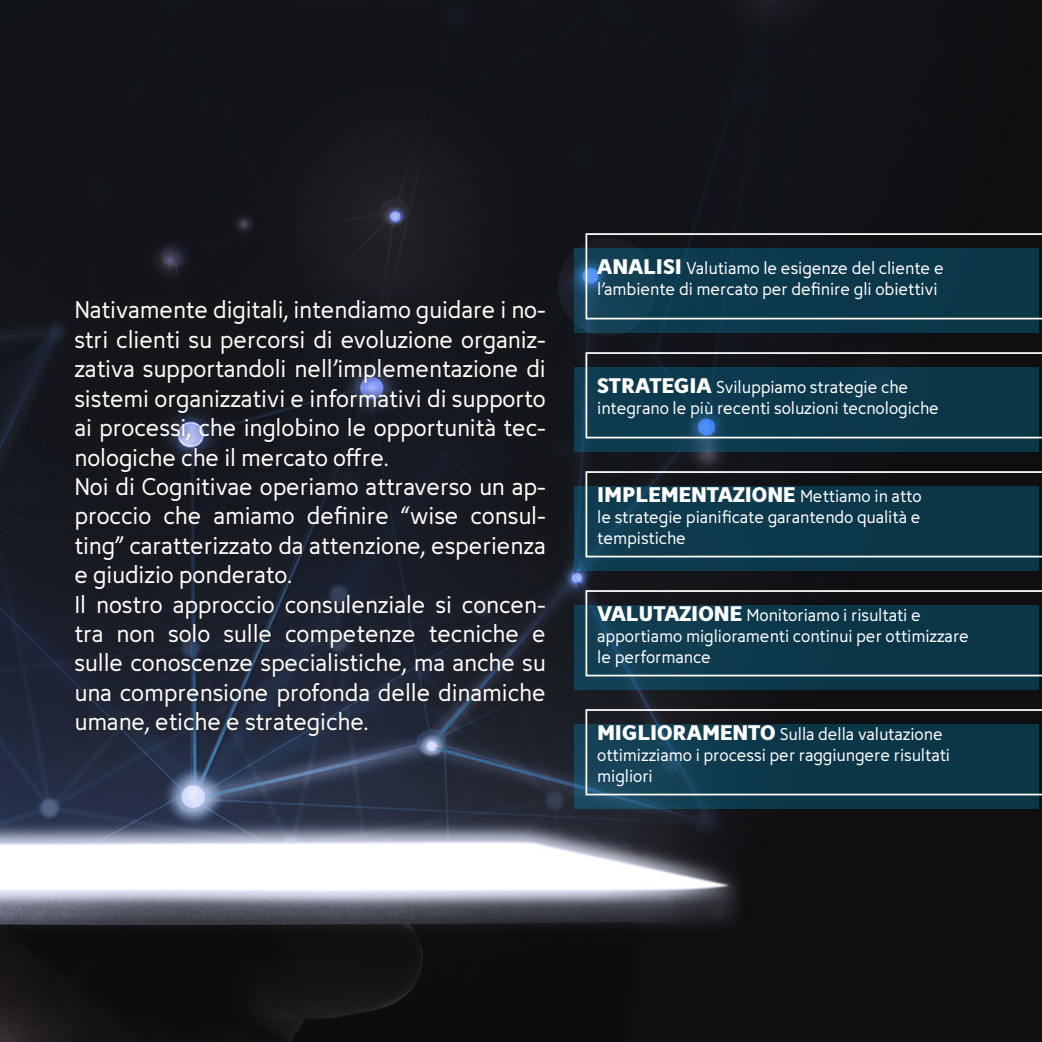
<style>
.page{position:relative;width:1042px;height:1042px;background:#fff}
.page>*{position:absolute;margin:0;border:0;box-sizing:border-box;transform-origin:0 0}
.t1{font:24.5px/29.4px "Avancement 2020";color:#fff;text-align:justify}
.t2{font:900 21px "Avancement 2020";color:#fff}
.t3{font:17.5px/21px "Avancement 2020";color:#fff}
.s1{font-weight:900;font-size:21px}
.s2{font-weight:400;font-size:17.5px}
</style>
<div class="page">
<img style="left:0;top:0;width:1042px;height:1042px">
<svg style="left:574px;top:249px;width:464px;height:84px;background:#164155"></svg>
<svg style="left:574px;top:486px;width:464px;height:85px;background:#143f52"></svg>
<svg style="left:574px;top:367px;width:464px;height:85px;background:#154053"></svg>
<div style="left:574px;top:605px;width:464px;height:85px;background:linear-gradient(to right,#134055,#093343)"></div>
<svg style="left:574px;top:724px;width:464px;height:85px;background:#174255"></svg>
<svg style="left:67px;top:292px;width:486px;height:452px;background:#191d26"></svg>
<svg style="left:585px;top:233px;width:457px;height:86px;background:#173b4b"></svg>
<svg style="left:585px;top:471px;width:457px;height:86px;background:#163a49"></svg>
<svg style="left:585px;top:352px;width:457px;height:86px;background:#173a4b"></svg>
<svg style="left:585px;top:590px;width:457px;height:86px;background:#173a49"></svg>
<svg style="left:585px;top:709px;width:457px;height:86px;background:#183b4b"></svg>
<p class="t1" style="left:74px;top:295px;width:473px">Nativamente digitali, intendiamo guidare i no&shy;stri clienti su percorsi di evoluzione organiz&shy;zativa supportandoli nell’implementazione di sistemi organizzativi e informativi di supporto ai processi, che inglobino le opportunità tec&shy;nologiche che il mercato offre.</p>
<p class="t1" style="left:74px;top:472px;width:473px">Noi di Cognitivae operiamo attraverso un ap&shy;proccio che amiamo definire “wise consul&shy;ting” caratterizzato da attenzione, esperienza e giudizio ponderato.</p>
<p class="t1" style="left:74px;top:589px;width:473px">Il nostro approccio consulenziale si concen&shy;tra non solo sulle competenze tecniche e sulle conoscenze specialistiche, ma anche su una comprensione profonda delle dinamiche umane, etiche e strategiche.</p>
<p class="t3" style="left:597px;top:258px;width:348px"><span class="s1">ANALISI</span> Valutiamo le esigenze del cliente e l’ambiente di mercato per definire gli obiettivi</p>
<p class="t3" style="left:597px;top:377px;width:343px"><span class="s1">STRATEGIA</span> Sviluppiamo strategie che integrano le più recenti soluzioni tecnologiche</p>
<p class="t2" style="left:597px;top:476px;width:326px">IMPLEMENTAZIONE <span class="s2">Mettiamo in atto</span></p>
<p class="t3" style="left:597px;top:506px;width:325px">le strategie pianificate garantendo qualità e tempistiche</p>
<p class="t3" style="left:597px;top:604px;width:373px"><span class="s1">VALUTAZIONE</span> Monitoriamo i risultati e apportiamo miglioramenti continui per ottimizzare le performance</p>
<p class="t3" style="left:597px;top:723px;width:354px"><span class="s1">MIGLIORAMENTO</span> Sulla della valutazione ottimizziamo i processi per raggiungere risultati migliori</p>
</div>
